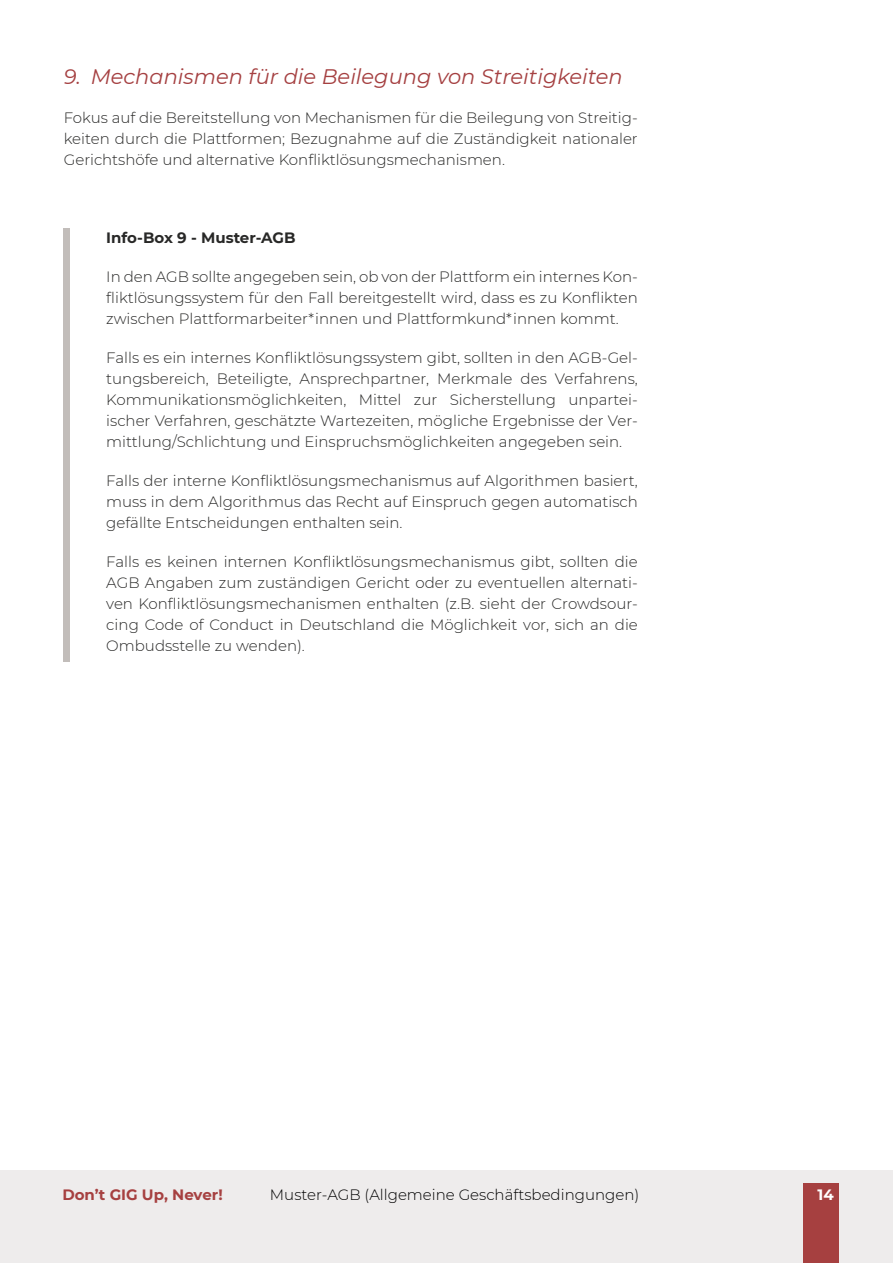
<style>
.page{position:relative;width:893px;height:1263px;background:#fff}
.page>*{position:absolute;margin:0;border:0;box-sizing:border-box;transform-origin:0 0}
.t1{font:italic 21px "Montserrat";color:#a54041}
.t2{font:300 15px/21px "Montserrat";color:#282827;text-align:justify}
.t3{font:300 15px "Montserrat";color:#000}
.t4{font:700 15px "Montserrat";color:#282827}
.t5{font:700 15px "Montserrat";color:#a64040}
.t6{font:700 15px "Montserrat";color:#fff}
</style>
<div class="page">
<div style="left:0;top:1170px;width:893px;height:93px;background:#eeecec"></div>
<div style="left:804px;top:1183px;width:35px;height:80px;background:#a64040"></div>
<div style="left:64px;top:229px;width:6px;height:433px;background:#c2bdba"></div>
<h1 class="t1" style="left:64px;top:62px;width:560px">9. Mechanismen für die Beilegung von Streitigkeiten</h1>
<p class="t2" style="left:64px;top:107px;width:576px">Fokus auf die Bereitstellung von Mechanismen für die Beilegung von Streitig&shy;keiten durch die Plattformen; Bezugnahme auf die Zuständigkeit nationaler Gerichtshöfe und alternative Konfliktlösungsmechanismen.</p>
<p class="t4" style="left:106px;top:227px;width:191px">Info-Box 9 - Muster-AGB</p>
<p class="t2" style="left:106px;top:266px;width:533px">In den AGB sollte angegeben sein, ob von der Plattform ein internes Kon&shy;fliktlösungssystem für den Fall bereitgestellt wird, dass es zu Konflikten zwischen Plattformarbeiter*innen und Plattformkund*innen kommt.</p>
<p class="t2" style="left:106px;top:347px;width:533px">Falls es ein internes Konfliktlösungssystem gibt, sollten in den AGB-Gel&shy;tungsbereich, Beteiligte, Ansprechpartner, Merkmale des Verfahrens, Kommunikationsmöglichkeiten, Mittel zur Sicherstellung unpartei&shy;ischer Verfahren, geschätzte Wartezeiten, mögliche Ergebnisse der Ver&shy;mittlung/Schlichtung und Einspruchsmöglichkeiten angegeben sein.</p>
<p class="t2" style="left:106px;top:470px;width:533px">Falls der interne Konfliktlösungsmechanismus auf Algorithmen basiert, muss in dem Algorithmus das Recht auf Einspruch gegen automatisch gefällte Entscheidungen enthalten sein.</p>
<p class="t2" style="left:106px;top:551px;width:533px">Falls es keinen internen Konfliktlösungsmechanismus gibt, sollten die AGB Angaben zum zuständigen Gericht oder zu eventuellen alternati&shy;ven Konfliktlösungsmechanismen enthalten (z.B. sieht der Crowdsour&shy;cing Code of Conduct in Deutschland die Möglichkeit vor, sich an die Ombudsstelle zu wenden).</p>
<p class="t5" style="left:62px;top:1184px;width:162px">Don’t GIG Up, Never!</p>
<p class="t3" style="left:270px;top:1185px;width:371px">Muster-AGB (Allgemeine Geschäftsbedingungen)</p>
<p class="t6" style="left:817px;top:1183px;width:18px">14</p>
</div>
